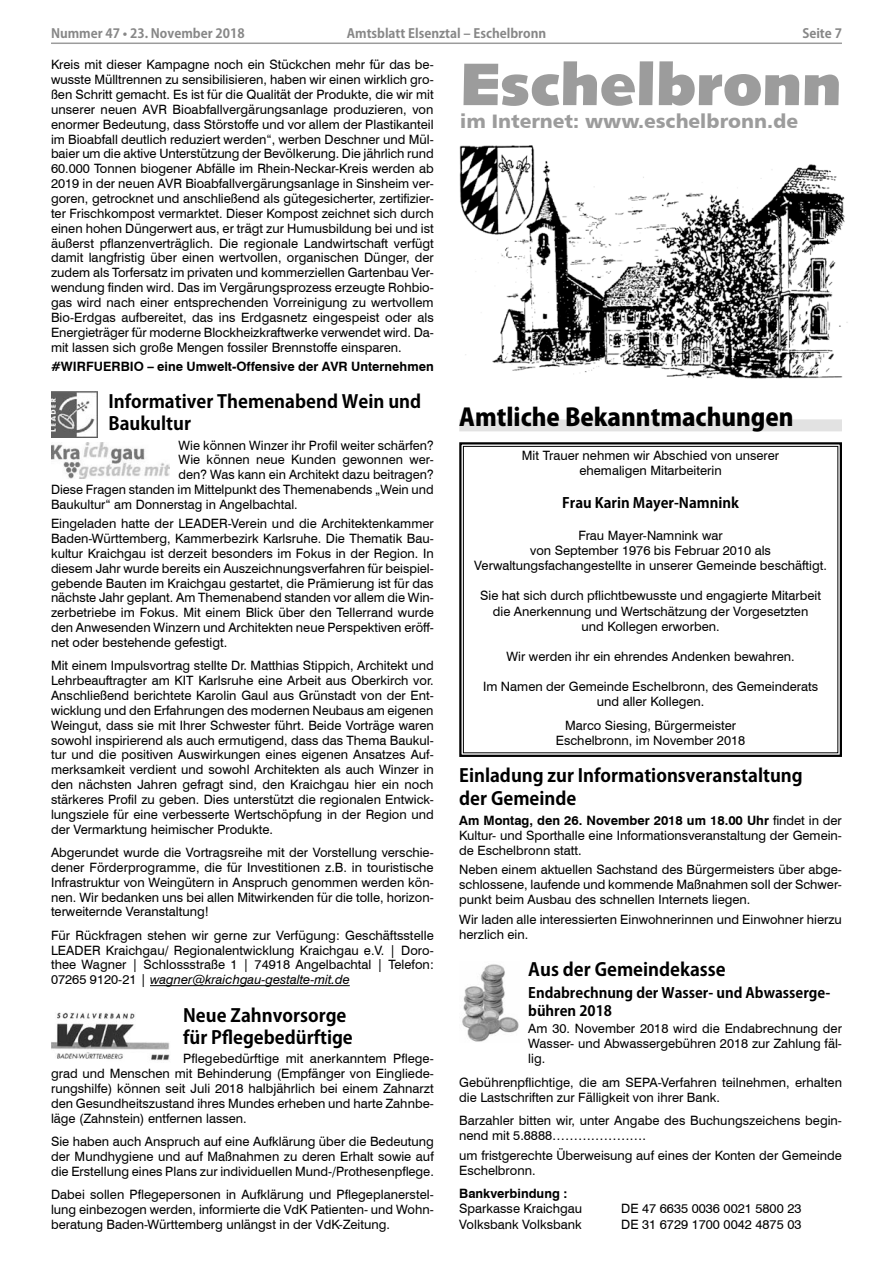
<style>
.page{position:relative;width:893px;height:1263px;background:#fff}
.page>*{position:absolute;margin:0;border:0;box-sizing:border-box;transform-origin:0 0}
.t1{font:60px "Humanist 531 BT Ultra Black A";color:#9c9c9c}
.t2{font:800 24px "Koz Go Pro";color:#000}
.t3{font:19.5px "Humanist 777 BT Black B";color:#9c9c9c}
.t4{font:700 18px/22.5px "Koz Go Pro";color:#000}
.t5{font:700 14.25px/17.5px "Koz Go Pro";color:#000}
.t6{font:12.9px/14.9px "Swiss 721 BT";color:#000;text-align:justify}
.t7{font:700 12.9px "Swiss 721 BT";color:#000}
.t8{font:700 12.75px "Koz Go Pro";color:#878787}
.s1{font-style:italic}
.s2{font-weight:700}
</style>
<div class="page">
<hr style="left:51px;top:43px;width:791px;height:1px;background:#9c9c9c">
<hr style="left:150px;top:985px;width:200px;height:1px;background:#000">
<img style="left:51px;top:442px;width:119px;height:37px">
<img style="left:51px;top:391px;width:47px;height:47px">
<img style="left:51px;top:1012px;width:119px;height:49px">
<img style="left:459px;top:145px;width:389px;height:234px">
<div style="left:459px;top:419px;width:383px;height:12px;background:#e2e2e2"></div>
<svg style="left:459px;top:442px;width:383px;height:315px"></svg>
<div style="left:463px;top:446px;width:375px;height:307px;border:1px solid #000"></div>
<img style="left:462px;top:964px;width:57px;height:78px">
<p class="t8" style="left:51px;top:25px;width:195px">Nummer 47 • 23. November 2018</p>
<p class="t8" style="left:802px;top:25px;width:41px">Seite 7</p>
<p class="t6" style="left:51px;top:57px;width:384px">Kreis mit dieser Kampagne noch ein Stückchen mehr für das be&shy;wusste Mülltrennen zu sensibilisieren, haben wir einen wirklich gro&shy;ßen Schritt gemacht. Es ist für die Qualität der Produkte, die wir mit unserer neuen AVR Bioabfallvergärungsanlage produzieren, von enormer Bedeutung, dass Störstoffe und vor allem der Plastikanteil im Bioabfall deutlich reduziert werden“, werben Deschner und Mül&shy;baier um die aktive Unterstützung der Bevölkerung. Die jährlich rund 60.000 Tonnen biogener Abfälle im Rhein-Neckar-Kreis werden ab 2019 in der neuen AVR Bioabfallvergärungsanlage in Sinsheim ver&shy;goren, getrocknet und anschließend als gütegesicherter, zertifizier&shy;ter Frischkompost vermarktet. Dieser Kompost zeichnet sich durch einen hohen Düngerwert aus, er trägt zur Humusbildung bei und ist äußerst pflanzenverträglich. Die regionale Landwirtschaft verfügt damit langfristig über einen wertvollen, organischen Dünger, der zudem als Torfersatz im privaten und kommerziellen Gartenbau Ver&shy;wendung finden wird. Das im Vergärungsprozess erzeugte Rohbio&shy;gas wird nach einer entsprechenden Vorreinigung zu wertvollem Bio-Erdgas aufbereitet, das ins Erdgasnetz eingespeist oder als Energieträger für moderne Blockheizkraftwerke verwendet wird. Da&shy;mit lassen sich große Mengen fossiler Brennstoffe einsparen.</p>
<p class="t7" style="left:51px;top:357px;width:384px">#WIRFUERBIO – eine Umwelt-Offensive der AVR Unternehmen</p>
<h3 class="t4" style="left:108px;top:391px;width:314px">Informativer Themenabend Wein und<br>Baukultur</h3>
<p class="t6" style="left:179px;top:437px;width:257px">Wie können Winzer ihr Profil weiter schärfen?</p>
<p class="t6" style="left:179px;top:452px;width:257px">Wie können neue Kunden gewonnen wer-</p>
<p class="t6" style="left:179px;top:467px;width:257px">den? Was kann ein Architekt dazu beitragen?</p>
<p class="t6" style="left:51px;top:482px;width:384px">Diese Fragen standen im Mittelpunkt des Themenabends „Wein und</p>
<p class="t6" style="left:51px;top:496px;width:248px">Baukultur“ am Donnerstag in Angelbachtal.</p>
<p class="t6" style="left:51px;top:516px;width:384px">Eingeladen hatte der LEADER-Verein und die Architektenkammer Baden-Württemberg, Kammerbezirk Karlsruhe. Die Thematik Bau&shy;kultur Kraichgau ist derzeit besonders im Fokus in der Region. In diesem Jahr wurde bereits ein Auszeichnungsverfahren für beispiel&shy;gebende Bauten im Kraichgau gestartet, die Prämierung ist für das nächste Jahr geplant. Am Themenabend standen vor allem die Win&shy;zerbetriebe im Fokus. Mit einem Blick über den Tellerrand wurde den Anwesenden Winzern und Architekten neue Perspektiven eröff&shy;net oder bestehende gefestigt.</p>
<p class="t6" style="left:51px;top:658px;width:384px">Mit einem Impulsvortrag stellte Dr. Matthias Stippich, Architekt und Lehrbeauftragter am KIT Karlsruhe eine Arbeit aus Oberkirch vor.<br>Anschließend berichtete Karolin Gaul aus Grünstadt von der Ent&shy;wicklung und den Erfahrungen des modernen Neubaus am eigenen Weingut, dass sie mit Ihrer Schwester führt. Beide Vorträge waren sowohl inspirierend als auch ermutigend, dass das Thema Baukul&shy;tur und die positiven Auswirkungen eines eigenen Ansatzes Auf&shy;merksamkeit verdient und sowohl Architekten als auch Winzer in den nächsten Jahren gefragt sind, den Kraichgau hier ein noch stärkeres Profil zu geben. Dies unterstützt die regionalen Entwick&shy;lungsziele für eine verbesserte Wertschöpfung in der Region und der Vermarktung heimischer Produkte.</p>
<p class="t6" style="left:51px;top:844px;width:384px">Abgerundet wurde die Vortragsreihe mit der Vorstellung verschie&shy;dener Förderprogramme, die für Investitionen z.B. in touristische Infrastruktur von Weingütern in Anspruch genommen werden kön&shy;nen. Wir bedanken uns bei allen Mitwirkenden für die tolle, horizon&shy;terweiternde Veranstaltung!</p>
<p class="t6" style="left:51px;top:927px;width:384px">Für Rückfragen stehen wir gerne zur Verfügung: Geschäftsstelle LEADER Kraichgau/ Regionalentwicklung Kraichgau e.V. | Doro&shy;thee Wagner | Schlossstraße 1 | 74918 Angelbachtal | Telefon:<br>07265 9120-21 | <span class="s1">wagner@kraichgau-gestalte-mit.de</span></p>
<h3 class="t4" style="left:183px;top:1005px;width:171px">Neue Zahnvorsorge für Pflegebedürftige</h3>
<p class="t6" style="left:51px;top:1051px;width:384px;text-indent:132px">Pflegebedürftige mit anerkanntem Pflege&shy;grad und Menschen mit Behinderung (Empfänger von Eingliede&shy;rungshilfe) können seit Juli 2018 halbjährlich bei einem Zahnarzt den Gesundheitszustand ihres Mundes erheben und harte Zahnbe&shy;läge (Zahnstein) entfernen lassen.</p>
<p class="t6" style="left:51px;top:1133px;width:384px">Sie haben auch Anspruch auf eine Aufklärung über die Bedeutung der Mundhygiene und auf Maßnahmen zu deren Erhalt sowie auf die Erstellung eines Plans zur individuellen Mund-/Prothesenpflege.</p>
<p class="t6" style="left:51px;top:1186px;width:384px">Dabei sollen Pflegepersonen in Aufklärung und Pflegeplanerstel&shy;lung einbezogen werden, informierte die VdK Patienten- und Wohn&shy;beratung Baden-Württemberg unlängst in der VdK-Zeitung.</p>
<p class="t8" style="left:347px;top:25px;width:201px">Amtsblatt Elsenztal – Eschelbronn</p>
<h1 class="t1" style="left:460px;top:46px;width:383px">Eschelbronn</h1>
<h3 class="t3" style="left:460px;top:108px;width:339px">im Internet: www.eschelbronn.de</h3>
<h2 class="t2" style="left:459px;top:401px;width:336px">Amtliche Bekanntmachungen</h2>
<p class="t6" style="left:522px;top:447px;width:259px;text-align:center">Mit Trauer nehmen wir Abschied von unserer ehemaligen Mitarbeiterin</p>
<p class="t5" style="left:562px;top:495px;width:178px">Frau Karin Mayer-Namnink</p>
<p class="t6" style="left:474px;top:527px;width:354px;text-align:center">Frau Mayer-Namnink war<br>von September 1976 bis Februar 2010 als<br>Verwaltungsfachangestellte in unserer Gemeinde beschäftigt.</p>
<p class="t6" style="left:480px;top:588px;width:342px;text-align:center">Sie hat sich durch pflichtbewusste und engagierte Mitarbeit die Anerkennung und Wertschätzung der Vorgesetzten und Kollegen erworben.</p>
<p class="t6" style="left:506px;top:648px;width:290px">Wir werden ihr ein ehrendes Andenken bewahren.</p>
<p class="t6" style="left:483px;top:678px;width:337px;text-align:center">Im Namen der Gemeinde Eschelbronn, des Gemeinderats und aller Kollegen.</p>
<p class="t6" style="left:556px;top:717px;width:191px;text-align:center">Marco Siesing, Bürgermeister<br>Eschelbronn, im November 2018</p>
<h3 class="t4" style="left:459px;top:766px;width:345px">Einladung zur Informationsveranstaltung der Gemeinde</h3>
<p class="t6" style="left:459px;top:812px;width:384px"><span class="s2">Am Montag, den 26. November 2018 um 18.00 Uhr</span> findet in der Kultur- und Sporthalle eine Informationsveranstaltung der Gemein&shy;de Eschelbronn statt.</p>
<p class="t6" style="left:459px;top:861px;width:384px">Neben einem aktuellen Sachstand des Bürgermeisters über abge&shy;schlossene, laufende und kommende Maßnahmen soll der Schwer&shy;punkt beim Ausbau des schnellen Internets liegen.</p>
<p class="t6" style="left:459px;top:911px;width:384px">Wir laden alle interessierten Einwohnerinnen und Einwohner hierzu herzlich ein.</p>
<h3 class="t4" style="left:528px;top:960px;width:199px">Aus der Gemeindekasse</h3>
<p class="t5" style="left:528px;top:985px;width:304px">Endabrechnung der Wasser- und Abwasserge&shy;bühren 2018</p>
<p class="t6" style="left:528px;top:1020px;width:315px">Am 30. November 2018 wird die Endabrechnung der Wasser- und Abwassergebühren 2018 zur Zahlung fäl&shy;lig.</p>
<p class="t6" style="left:459px;top:1074px;width:384px">Gebührenpflichtige, die am SEPA-Verfahren teilnehmen, erhalten die Lastschriften zur Fälligkeit von ihrer Bank.</p>
<p class="t6" style="left:459px;top:1112px;width:384px">Barzahler bitten wir, unter Angabe des Buchungszeichens begin&shy;nend mit 5.8888………………….</p>
<p class="t6" style="left:459px;top:1147px;width:384px">um fristgerechte Überweisung auf eines der Konten der Gemeinde<br>Eschelbronn.</p>
<p class="t7" style="left:459px;top:1185px;width:110px">Bankverbindung :</p>
<p class="t6" style="left:459px;top:1201px;width:124px">Sparkasse Kraichgau</p>
<p class="t6" style="left:621px;top:1201px;width:182px">DE 47 6635 0036 0021 5800 23</p>
<p class="t6" style="left:459px;top:1216px;width:124px">Volksbank Volksbank</p>
<p class="t6" style="left:621px;top:1216px;width:182px">DE 31 6729 1700 0042 4875 03</p>
</div>
